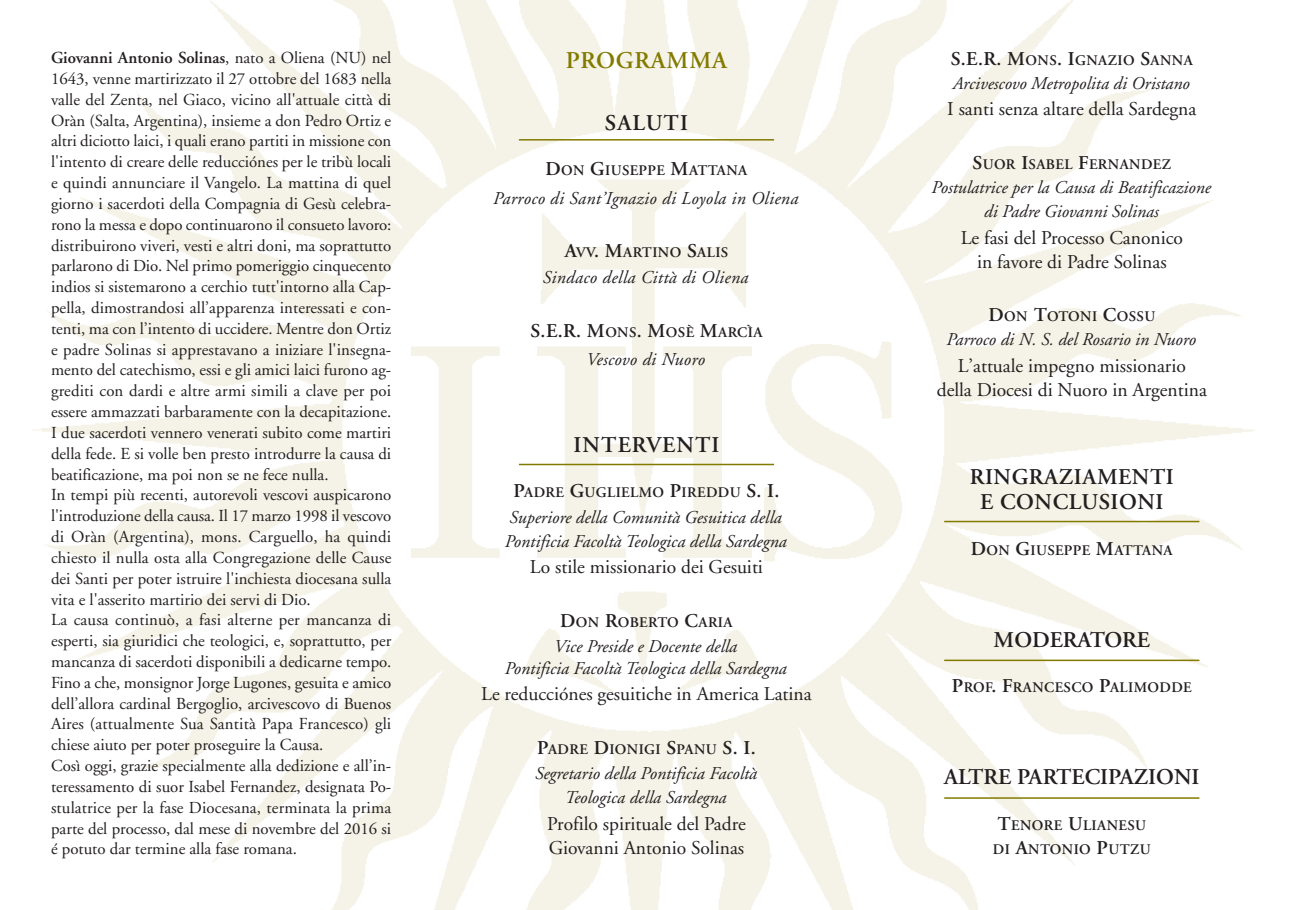
<style>
.page{position:relative;width:1293px;height:910px;background:#fff}
.page>*{position:absolute;margin:0;border:0;box-sizing:border-box;transform-origin:0 0}
.t1{font:600 24px "Adobe Garamond";letter-spacing:.03em;color:#837a00}
.t2{font:600 22.5px/25.8px "Adobe Garamond";letter-spacing:.025em;color:#231f20;text-align:center}
.t3{font:600 22.5px "Adobe Garamond";color:#231f20}
.t4{font:600 22.5px "Adobe Garamond";letter-spacing:.05em;color:#231f20}
.t5{font:19.5px/24px "Adobe Garamond";color:#231f20;text-align:center}
.t6{font:italic 18px/24.2px "Adobe Garamond";color:#231f20;text-align:center}
.t7{font:italic 18px "Adobe Garamond";letter-spacing:.02em;color:#231f20}
.t8{font:16.8px/20.9px "Adobe Garamond";color:#231f20}
.t9{font:600 14.7px/24px "Adobe Garamond";letter-spacing:.025em;color:#231f20;text-align:center}
.s1{font-weight:600}
.s2{font-size:19.5px}
</style>
<div class="page">
<img style="left:32px;top:0;width:1223px;height:910px">
<hr style="left:519px;top:139px;width:255px;height:2px;background:#837a00">
<hr style="left:519px;top:464px;width:255px;height:1px;background:#837a00">
<hr style="left:944px;top:521px;width:255px;height:1px;background:#837a00">
<hr style="left:944px;top:660px;width:255px;height:1px;background:#837a00">
<hr style="left:944px;top:797px;width:255px;height:2px;background:#837a00">
<p class="t8" style="left:51px;top:49px;width:342px"><span class="s1">Giovanni Antonio Solinas</span>, nato a Oliena (NU) nel 1643, venne martirizzato il 27 ottobre del 1683 nella valle del Zenta, nel Giaco, vicino all'attuale città di Oràn (Salta, Argentina), insieme a don Pedro Ortiz e altri diciotto laici, i quali erano partiti in missione con l'intento di creare delle reducciónes per le tribù locali e quindi annunciare il Vangelo. La mattina di quel giorno i sacerdoti della Compagnia di Gesù celebra&shy;rono la messa e dopo continuarono il consueto lavoro: distribuirono viveri, vesti e altri doni, ma soprattutto parlarono di Dio. Nel primo pomeriggio cinquecento indios si sistemarono a cerchio tutt'intorno alla Cap&shy;pella, dimostrandosi all’apparenza interessati e con&shy;tenti, ma con l’intento di uccidere. Mentre don Ortiz e padre Solinas si apprestavano a iniziare l'insegna&shy;mento del catechismo, essi e gli amici laici furono ag&shy;grediti con dardi e altre armi simili a clave per poi essere ammazzati barbaramente con la decapitazione.<br>I due sacerdoti vennero venerati subito come martiri della fede. E si volle ben presto introdurre la causa di beatificazione, ma poi non se ne fece nulla.<br>In tempi più recenti, autorevoli vescovi auspicarono l'introduzione della causa. Il 17 marzo 1998 il vescovo di Oràn (Argentina), mons. Carguello, ha quindi chiesto il nulla osta alla Congregazione delle Cause dei Santi per poter istruire l'inchiesta diocesana sulla vita e l'asserito martirio dei servi di Dio.<br>La causa continuò, a fasi alterne per mancanza di esperti, sia giuridici che teologici, e, soprattutto, per mancanza di sacerdoti disponibili a dedicarne tempo.<br>Fino a che, monsignor Jorge Lugones, gesuita e amico dell’allora cardinal Bergoglio, arcivescovo di Buenos Aires (attualmente Sua Santità Papa Francesco) gli chiese aiuto per poter proseguire la Causa.<br>Così oggi, grazie specialmente alla dedizione e all’in&shy;teressamento di suor Isabel Fernandez, designata Po&shy;stulatrice per la fase Diocesana, terminata la prima parte del processo, dal mese di novembre del 2016 si é potuto dar termine alla fase romana.</p>
<h1 class="t1" style="left:566px;top:51px;width:163px">PROGRAMMA</h1>
<h2 class="t2" style="left:605px;top:112px;width:84px">SALUTI</h2>
<p class="t9" style="left:545px;top:160px;width:203px"><span class="s2">D</span>ON <span class="s2">G</span>IUSEPPE <span class="s2">M</span>ATTANA</p>
<p class="t7" style="left:493px;top:191px;width:307px">Parroco di Sant’Ignazio di Loyola in Oliena</p>
<p class="t9" style="left:565px;top:242px;width:165px"><span class="s2">A</span>VV<span class="s2">. M</span>ARTINO <span class="s2">S</span>ALIS</p>
<p class="t7" style="left:543px;top:270px;width:207px">Sindaco della Città di Oliena</p>
<p class="t9" style="left:530px;top:321px;width:234px"><span class="s2">S.E.R. M</span>ONS<span class="s2">. M</span>OSÈ <span class="s2">M</span>ARCÌA</p>
<p class="t7" style="left:586px;top:352px;width:120px">Vescovo di Nuoro</p>
<h2 class="t4" style="left:573px;top:436px;width:147px">INTERVENTI</h2>
<p class="t9" style="left:513px;top:482px;width:268px"><span class="s2">P</span>ADRE <span class="s2">G</span>UGLIELMO <span class="s2">P</span>IREDDU <span class="s2">S. I.</span></p>
<p class="t6" style="left:505px;top:507px;width:283px;text-align:left">Superiore della Comunità Gesuitica della<br>Pontificia Facoltà Teologica della Sardegna</p>
<p class="t5" style="left:530px;top:557px;width:234px">Lo stile missionario dei Gesuiti</p>
<p class="t9" style="left:560px;top:612px;width:174px"><span class="s2">D</span>ON <span class="s2">R</span>OBERTO <span class="s2">C</span>ARIA</p>
<p class="t6" style="left:505px;top:638px;width:283px;line-height:21.1px">Vice Preside e Docente della<br>Pontificia Facoltà Teologica della Sardegna</p>
<p class="t5" style="left:481px;top:683px;width:332px">Le reducciónes gesuitiche in America Latina</p>
<p class="t9" style="left:537px;top:738px;width:220px"><span class="s2">P</span>ADRE <span class="s2">D</span>IONIGI <span class="s2">S</span>PANU <span class="s2">S. I.</span></p>
<p class="t6" style="left:535px;top:763px;width:224px">Segretario della Pontificia Facoltà<br>Teologica della Sardegna</p>
<p class="t5" style="left:547px;top:813px;width:200px;text-align:left">Profilo spirituale del Padre<br>Giovanni Antonio Solinas</p>
<p class="t9" style="left:950px;top:50px;width:244px"><span class="s2">S.E.R. M</span>ONS<span class="s2">. I</span>GNAZIO <span class="s2">S</span>ANNA</p>
<p class="t6" style="left:952px;top:73px;width:239px">Arcivescovo Metropolita di Oristano</p>
<p class="t5" style="left:947px;top:99px;width:251px">I santi senza altare della Sardegna</p>
<p class="t9" style="left:972px;top:154px;width:200px"><span class="s2">S</span>UOR <span class="s2">I</span>SABEL <span class="s2">F</span>ERNANDEZ</p>
<p class="t6" style="left:931px;top:177px;width:281px">Postulatrice per la Causa di Beatificazione di Padre Giovanni Solinas</p>
<p class="t5" style="left:960px;top:227px;width:224px">Le fasi del Processo Canonico in favore di Padre Solinas</p>
<p class="t9" style="left:988px;top:306px;width:168px"><span class="s2">D</span>ON <span class="s2">T</span>OTONI <span class="s2">C</span>OSSU</p>
<p class="t6" style="left:946px;top:329px;width:251px">Parroco di N. S. del Rosario in Nuoro</p>
<p class="t5" style="left:936px;top:355px;width:272px">L’attuale impegno missionario<br>della Diocesi di Nuoro in Argentina</p>
<h2 class="t2" style="left:969px;top:465px;width:206px">RINGRAZIAMENTI<br>E CONCLUSIONI</h2>
<p class="t9" style="left:971px;top:539px;width:203px"><span class="s2">D</span>ON <span class="s2">G</span>IUSEPPE <span class="s2">M</span>ATTANA</p>
<h2 class="t3" style="left:993px;top:631px;width:158px">MODERATORE</h2>
<p class="t9" style="left:952px;top:677px;width:241px"><span class="s2">P</span>ROF<span class="s2">. F</span>RANCESCO <span class="s2">P</span>ALIMODDE</p>
<h2 class="t3" style="left:944px;top:768px;width:257px">ALTRE PARTECIPAZIONI</h2>
<p class="t9" style="left:993px;top:814px;width:159px"><span class="s2">T</span>ENORE <span class="s2">U</span>LIANESU<br>DI <span class="s2">A</span>NTONIO <span class="s2">P</span>UTZU</p>
</div>
